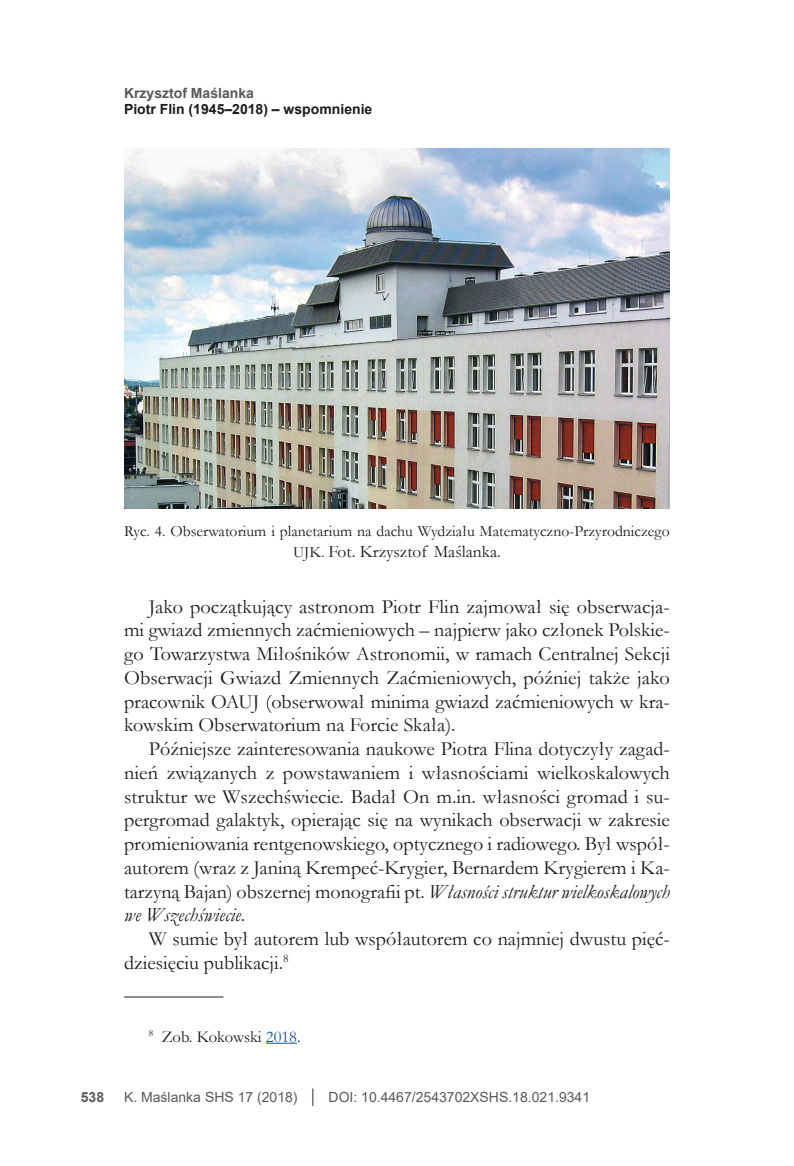
<style>
.page{position:relative;width:794px;height:1166px;background:#fff}
.page>*{position:absolute;margin:0;border:0;box-sizing:border-box;transform-origin:0 0}
.t1{font:20.12px/23.8px "Garamond";color:#1b1b1e;text-align:justify}
.t2{font:17.5px "Garamond";color:#1b1b1e}
.t3{font:16.62px "Garamond";color:#1b1b1e}
.t4{font:15.75px "Garamond";color:#1b1b1e}
.t5{font:14px "Arial";color:#58595b}
.t6{font:700 14px "Arial";color:#1b1b1e}
.t7{font:700 14px "Arial";color:#58595b}
.s1{font-size:15.75px}
.s2{font-style:italic}
.s3{color:#175499}
.s4{font-size:18.2px;color:#1b1b1e}
</style>
<div class="page">
<hr style="left:124px;top:996px;width:99px;height:1px;background:#1b1b1e">
<hr style="left:266px;top:1043px;width:31px;height:1px;background:#175499">
<img style="left:124px;top:149px;width:546px;height:359px">
<p class="t7" style="left:124px;top:83px;width:131px">Krzysztof Maślanka</p>
<p class="t6" style="left:124px;top:99px;width:250px">Piotr Flin (1945–2018) – wspomnienie</p>
<p class="t4" style="left:124px;top:520px;width:547px">Ryc. 4. Obserwatorium i planetarium na dachu Wydziału Matematyczno-Przyrodniczego</p>
<p class="t2" style="left:293px;top:540px;width:209px"><span class="s1">UJK.</span> Fot. Krzysztof Maślanka.</p>
<p class="t1" style="left:124px;top:594px;width:547px;text-indent:25px">Jako początkujący astronom Piotr Flin zajmował się obserwacja&shy;mi gwiazd zmiennych zaćmieniowych – najpierw jako członek Polskie&shy;go Towarzystwa Miłośników Astronomii, w ramach Centralnej Sekcji Obserwacji Gwiazd Zmiennych Zaćmieniowych, później także jako pracownik OAUJ (obserwował minima gwiazd zaćmieniowych w kra&shy;kowskim Obserwatorium na Forcie Skała).</p>
<p class="t1" style="left:124px;top:736px;width:547px;text-indent:25px">Późniejsze zainteresowania naukowe Piotra Flina dotyczyły zagad&shy;nień związanych z powstawaniem i własnościami wielkoskalowych struktur we Wszechświecie. Badał On m.in. własności gromad i su&shy;pergromad galaktyk, opierając się na wynikach obserwacji w zakresie promieniowania rentgenowskiego, optycznego i radiowego. Był współ&shy;autorem (wraz z Janiną Krempeć-Krygier, Bernardem Krygierem i Ka&shy;tarzyną Bajan) obszernej monografii pt. <span class="s2">Własności struktur wielkoskalowych we Wszechświecie</span>.</p>
<p class="t1" style="left:124px;top:926px;width:547px;text-indent:25px">W sumie był autorem lub współautorem co najmniej dwustu pięć&shy;dziesięciu publikacji.<sup>8</sup></p>
<p class="t3" style="left:149px;top:1025px;width:153px"><sup>8</sup> Zob. Kokowski <span class="s3">2018</span>.</p>
<p class="t7" style="left:81px;top:1087px;width:25px">538</p>
<p class="t5" style="left:124px;top:1087px;width:467px">K. Maślanka SHS 17 (2018) <span class="s4">|</span> DOI: 10.4467/2543702XSHS.18.021.9341</p>
</div>
